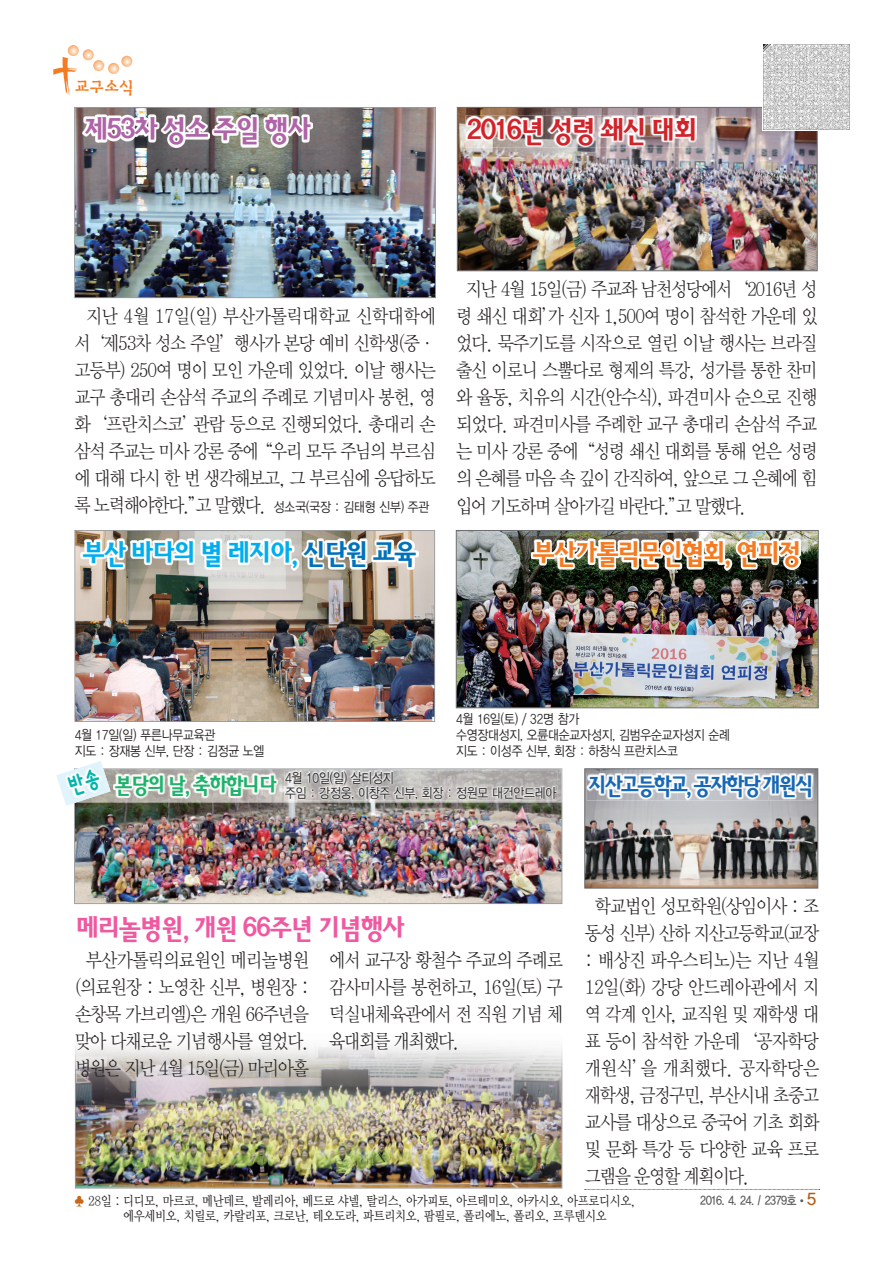
<style>
.page{position:relative;width:893px;height:1263px;background:#fff}
.page>*{position:absolute;margin:0;border:0;box-sizing:border-box;transform-origin:0 0}
.t1{font:500 30px "Korean RO";letter-spacing:-.15em;color:#d1232a;scale:.88 1}
.t2{font:500 30px "Korean RO";letter-spacing:-.15em;color:#af64a8;scale:.88 1}
.t3{font:500 28.5px "Korean RO";letter-spacing:-.15em;color:#ef59a1;scale:.88 1}
.t4{font:500 28.5px "Korean RO";letter-spacing:-.15em;color:#00aeef;scale:.88 1}
.t5{font:500 28.5px "Korean RO";letter-spacing:-.15em;color:#f47b21;scale:.88 1}
.t6{font:500 24px "Korean RO";letter-spacing:-.2em;color:#1768b4;scale:.85 1}
.t7{font:19.5px/27px "YDIY Mj O320";letter-spacing:-.055em;color:#231f20;text-align:justify;scale:.88 1}
.t8{font:16.5px "YDI Hsang IIB";color:#f47b21}
.t9{font:13.5px/15.8px "YDIYGO320";letter-spacing:-.01em;color:#231f20;scale:.87 1}
.t10{font:13.5px "YDIY Mj O330";letter-spacing:-.03em;color:#231f20;scale:.87 1}
.t11{font:700 12px "Korean GD";letter-spacing:-.1em;color:#57585a;scale:.87 1}
.t12{font:700 4.2px "Korean GD";color:#57585a}
.s1{font-family:"YDIY Mj O320";font-size:19.5px}
.s2{color:#0072bc}
.s3{color:#c96618}
.s4{font-size:16.5px;color:#b55a12}
</style>
<div class="page">
<svg style="left:53px;top:45px;width:79px;height:51px"></svg>
<img style="left:74px;top:107px;width:362px;height:191px">
<svg style="left:585px;top:1189px;width:235px;height:1px"></svg>
<img style="left:83px;top:115px;width:230px;height:32px">
<img style="left:458px;top:532px;width:359px;height:174px">
<div style="left:456px;top:530px;width:363px;height:178px;border:1px solid #6c6d70"></div>
<img style="left:531px;top:539px;width:270px;height:31px">
<img style="left:75px;top:530px;width:360px;height:192px">
<img style="left:81px;top:538px;width:337px;height:32px">
<img style="left:75px;top:1045px;width:487px;height:143px">
<img style="left:459px;top:109px;width:356px;height:160px">
<div style="left:457px;top:107px;width:360px;height:164px;border:1px solid #6c6d70"></div>
<img style="left:466px;top:116px;width:231px;height:32px">
<svg style="left:762px;top:44px;width:88px;height:87px"></svg>
<img style="left:764px;top:44px;width:85px;height:86px">
<img style="left:586px;top:770px;width:230px;height:116px">
<div style="left:584px;top:768px;width:234px;height:120px;border:1px solid #6c6d70"></div>
<img style="left:587px;top:773px;width:226px;height:28px">
<img style="left:74px;top:806px;width:488px;height:98px">
<svg style="left:56px;top:761px;width:507px;height:45px"></svg>
<p class="t8" style="left:75px;top:80px;width:60px">교구소식</p>
<h1 class="t2" style="left:83px;top:114px;width:262px">제53차 성소 주일 행사</h1>
<h1 class="t1" style="left:466px;top:115px;width:266px">2016년 성령 쇄신 대회</h1>
<p class="t7" style="left:74px;top:303px;width:412px;text-align:center">지난 4월 17일(일) 부산가톨릭대학교 신학대학에 서‘제53차 성소 주일’행사가 본당 예비 신학생(중· 고등부) 250여 명이 모인 가운데 있었다. 이날 행사는 교구 총대리 손삼석 주교의 주례로 기념미사 봉헌, 영 화‘프란치스코’관람 등으로 진행되었다. 총대리 손 삼석 주교는 미사 강론 중에“우리 모두 주님의 부르심 에 대해 다시 한 번 생각해보고, 그 부르심에 응답하도</p>
<p class="t9" style="left:74px;top:499px;width:409px"><span class="s1">록 노력해야한다.”고 말했다.</span> 성소국(국장 : 김태형 신부) 주관</p>
<h2 class="t4" style="left:81px;top:538px;width:384px">부산 바다의 별 레지아, <span class="s2">신단원 교육</span></h2>
<p class="t7" style="left:456px;top:276px;width:412px;text-indent:10px">지난 4월 15일(금) 주교좌 남천성당에서‘2016년 성 령 쇄신 대회’가 신자 1,500여 명이 참석한 가운데 있 었다. 묵주기도를 시작으로 열린 이날 행사는 브라질 출신 이로니 스뿔다로 형제의 특강, 성가를 통한 찬미 와 율동, 치유의 시간(안수식), 파견미사 순으로 진행 되었다. 파견미사를 주례한 교구 총대리 손삼석 주교 는 미사 강론 중에“성령 쇄신 대회를 통해 얻은 성령 의 은혜를 마음 속 깊이 간직하여, 앞으로 그 은혜에 힘 입어 기도하며 살아가길 바란다.”고 말했다.</p>
<h2 class="t5" style="left:531px;top:538px;width:310px">부산가톨릭문인협회, 연피정</h2>
<p class="t9" style="left:75px;top:727px;width:220px">4월 17일(일) 푸른나무교육관<br>지도 : 장재봉 신부, 단장 : 김정균 노엘</p>
<p class="t9" style="left:456px;top:712px;width:316px">4월 16일(토) / 32명 참가<br>수영장대성지, 오륜대순교자성지, 김범우순교자성지 순례 지도 : 이성주 신부, 회장 : 하창식 프란치스코</p>
<p class="t9" style="left:285px;top:770px;width:126px">4월 10일(일) 살티성지</p>
<p class="t9" style="left:114px;top:785px;width:510px"><sup>본당의</sup> <sup>날,축하합니다</sup> 주임 : 강정웅, 이창주 신부, 회장 : 정원모 대건안드레아</p>
<p class="t6" style="left:587px;top:773px;width:269px">지산고등학교,공자학당 개원식</p>
<h2 class="t3" style="left:75px;top:913px;width:378px">메리놀병원, 개원 66주년 기념행사</h2>
<p class="t7" style="left:75px;top:946px;width:267px;text-align:center">부산가톨릭의료원인 메리놀병원 (의료원장 : 노영찬 신부, 병원장 : 손창목 가브리엘)은 개원 66주년을 맞아 다채로운 기념행사를 열었다. 병원은 지난 4월 15일(금) 마리아홀</p>
<p class="t7" style="left:329px;top:946px;width:267px">에서 교구장 황철수 주교의 주례로 감사미사를 봉헌하고, 16일(토) 구 덕실내체육관에서 전 직원 기념 체 육대회를 개최했다.</p>
<p class="t7" style="left:585px;top:892px;width:268px;text-indent:10px">학교법인 성모학원(상임이사 : 조 동성 신부) 산하 지산고등학교(교장 : 배상진 파우스티노)는 지난 4월 12일(화) 강당 안드레아관에서 지 역 각계 인사, 교직원 및 재학생 대 표 등이 참석한 가운데‘공자학당 개원식’을 개최했다. 공자학당은 재학생, 금정구민, 부산시내 초중고 교사를 대상으로 중국어 기초 회화 및 문화 특강 등 다양한 교육 프로 그램을 운영할 계획이다.</p>
<p class="t10" style="left:74px;top:1194px;width:648px"><span class="s3">♣</span> 28일 : 디디모, 마르코, 메난데르, 발레리아, 베드로 샤넬, 탈리스, 아가피토, 아르테미오, 아카시오, 아프로디시오,</p>
<p class="t12" style="left:800px;top:1198px;width:19px">● <span class="s4">5</span></p>
<p class="t10" style="left:123px;top:1209px;width:557px">에우세비오, 치릴로, 카랄리포, 크로난, 테오도라, 파트리치오, 팜필로, 폴리에노, 폴리오, 프루덴시오</p>
<p class="t11" style="left:700px;top:1194px;width:113px">2016. 4. 24. / 2379호</p>
</div>
